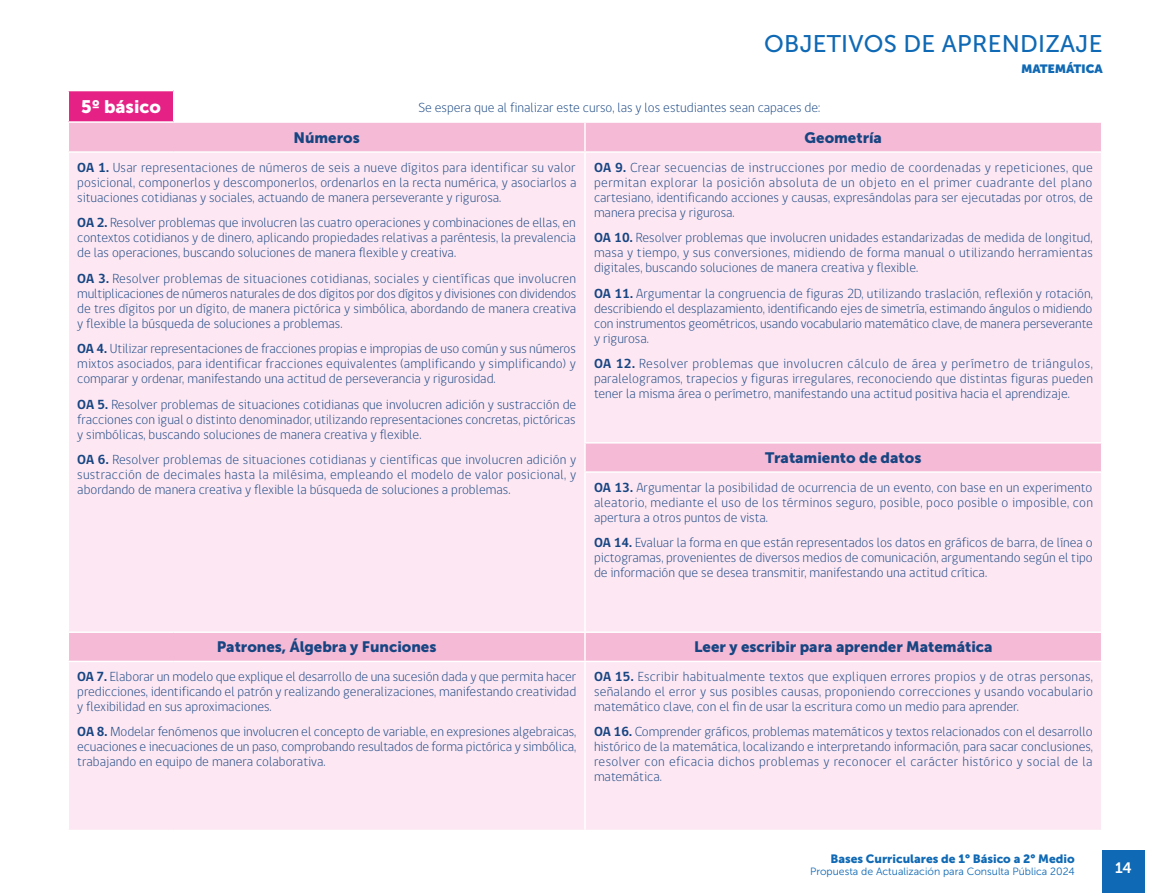
<style>
.page{position:relative;width:1170px;height:893px;background:#fff}
.page>*{position:absolute;margin:0;border:0;box-sizing:border-box;transform-origin:0 0}
.t1{font:24px "Museo Sans 500";letter-spacing:.01em;color:#0f69b4}
.t2{font:18px "Museo Sans 900";color:#fff}
.t3{font:15px "Museo Sans 900";color:#174582}
.t4{font:15px "Museo Sans 700";color:#fff}
.t5{font:300 13.5px/15px "gob CL";color:#174582;text-align:justify}
.t6{font:12px "Museo Sans 900";color:#0f69b4}
.t7{font:900 12px "Museo Sans Display";color:#0f69b4}
.t8{font:10.5px "Museo Sans 300";color:#0f69b4}
.s1{font-weight:700}
</style>
<div class="page">
<div style="left:1102px;top:851px;width:42px;height:42px;background:#0f69b4"></div>
<div style="left:68px;top:91px;width:106px;height:31px;background:#e62185"></div>
<div style="left:69px;top:123px;width:1031px;height:28px;background:#f5bad6"></div>
<div style="left:69px;top:153px;width:1031px;height:677px;background:#fce7f2"></div>
<hr style="left:68px;top:91px;width:1px;height:30px;background:#fff">
<svg style="left:584px;top:123px;width:1px;height:28px"></svg>
<hr style="left:68px;top:121px;width:106px;height:2px;background:#fff">
<hr style="left:584px;top:153px;width:1px;height:289px;background:#fff">
<svg style="left:584px;top:444px;width:1px;height:27px"></svg>
<hr style="left:584px;top:473px;width:1px;height:158px;background:#fff">
<hr style="left:68px;top:631px;width:106px;height:2px;background:#fff">
<hr style="left:174px;top:631px;width:411px;height:2px;background:#fff">
<hr style="left:173px;top:91px;width:1px;height:30px;background:#fff">
<hr style="left:584px;top:662px;width:1px;height:168px;background:#fff">
<svg style="left:584px;top:633px;width:1px;height:28px"></svg>
<hr style="left:584px;top:442px;width:518px;height:2px;background:#fff">
<hr style="left:584px;top:471px;width:518px;height:2px;background:#fff">
<hr style="left:68px;top:661px;width:106px;height:1px;background:#fff">
<hr style="left:174px;top:661px;width:411px;height:1px;background:#fff">
<hr style="left:585px;top:631px;width:517px;height:2px;background:#fff">
<hr style="left:585px;top:661px;width:517px;height:1px;background:#fff">
<h1 class="t1" style="left:764px;top:30px;width:339px">OBJETIVOS DE APRENDIZAJE</h1>
<p class="t7" style="left:1021px;top:62px;width:20px">MATEMÁTICA</p>
<h2 class="t2" style="left:81px;top:97px;width:81px">5º básico</h2>
<p class="t5" style="left:418px;top:100px;width:403px">Se espera que al finalizar este curso, las y los estudiantes sean capaces de:</p>
<p class="t3" style="left:293px;top:129px;width:68px">Números</p>
<p class="t3" style="left:804px;top:129px;width:79px">Geometría</p>
<p class="t5" style="left:77px;top:160px;width:500px"><span class="s1">OA 1.</span> Usar representaciones de números de seis a nueve dígitos para identificar su valor posicional, componerlos y descomponerlos, ordenarlos en la recta numérica, y asociarlos a situaciones cotidianas y sociales, actuando de manera perseverante y rigurosa.</p>
<p class="t5" style="left:77px;top:215px;width:500px"><span class="s1">OA 2.</span> Resolver problemas que involucren las cuatro operaciones y combinaciones de ellas, en contextos cotidianos y de dinero, aplicando propiedades relativas a paréntesis, la prevalencia de las operaciones, buscando soluciones de manera flexible y creativa.</p>
<p class="t5" style="left:77px;top:271px;width:500px"><span class="s1">OA 3.</span> Resolver problemas de situaciones cotidianas, sociales y científicas que involucren multiplicaciones de números naturales de dos dígitos por dos dígitos y divisiones con dividendos de tres dígitos por un dígito, de manera pictórica y simbólica, abordando de manera creativa y flexible la búsqueda de soluciones a problemas.</p>
<p class="t5" style="left:77px;top:341px;width:500px"><span class="s1">OA 4.</span> Utilizar representaciones de fracciones propias e impropias de uso común y sus números mixtos asociados, para identificar fracciones equivalentes (amplificando y simplificando) y comparar y ordenar, manifestando una actitud de perseverancia y rigurosidad.</p>
<p class="t5" style="left:77px;top:397px;width:500px"><span class="s1">OA 5.</span> Resolver problemas de situaciones cotidianas que involucren adición y sustracción de fracciones con igual o distinto denominador, utilizando representaciones concretas, pictóricas y simbólicas, buscando soluciones de manera creativa y flexible.</p>
<p class="t5" style="left:77px;top:452px;width:500px"><span class="s1">OA 6.</span> Resolver problemas de situaciones cotidianas y científicas que involucren adición y sustracción de decimales hasta la milésima, empleando el modelo de valor posicional, y abordando de manera creativa y flexible la búsqueda de soluciones a problemas.</p>
<p class="t5" style="left:594px;top:160px;width:500px"><span class="s1">OA 9.</span> Crear secuencias de instrucciones por medio de coordenadas y repeticiones, que permitan explorar la posición absoluta de un objeto en el primer cuadrante del plano cartesiano, identificando acciones y causas, expresándolas para ser ejecutadas por otros, de manera precisa y rigurosa.</p>
<p class="t5" style="left:594px;top:230px;width:500px"><span class="s1">OA 10.</span> Resolver problemas que involucren unidades estandarizadas de medida de longitud, masa y tiempo, y sus conversiones, midiendo de forma manual o utilizando herramientas digitales, buscando soluciones de manera creativa y flexible.</p>
<p class="t5" style="left:594px;top:286px;width:500px"><span class="s1">OA 11.</span> Argumentar la congruencia de figuras 2D, utilizando traslación, reflexión y rotación, describiendo el desplazamiento, identificando ejes de simetría, estimando ángulos o midiendo con instrumentos geométricos, usando vocabulario matemático clave, de manera perseverante y rigurosa.</p>
<p class="t5" style="left:594px;top:356px;width:500px"><span class="s1">OA 12.</span> Resolver problemas que involucren cálculo de área y perímetro de triángulos, paralelogramos, trapecios y figuras irregulares, reconociendo que distintas figuras pueden tener la misma área o perímetro, manifestando una actitud positiva hacia el aprendizaje.</p>
<p class="t3" style="left:765px;top:449px;width:158px">Tratamiento de datos</p>
<p class="t5" style="left:594px;top:480px;width:500px"><span class="s1">OA 13.</span> Argumentar la posibilidad de ocurrencia de un evento, con base en un experimento aleatorio, mediante el uso de los términos seguro, posible, poco posible o imposible, con apertura a otros puntos de vista.</p>
<p class="t5" style="left:594px;top:535px;width:500px"><span class="s1">OA 14.</span> Evaluar la forma en que están representados los datos en gráficos de barra, de línea o pictogramas, provenientes de diversos medios de comunicación, argumentando según el tipo de información que se desea transmitir, manifestando una actitud crítica.</p>
<p class="t3" style="left:217px;top:639px;width:221px">Patrones, Álgebra y Funciones</p>
<p class="t3" style="left:694px;top:639px;width:300px">Leer y escribir para aprender Matemática</p>
<p class="t5" style="left:77px;top:669px;width:500px"><span class="s1">OA 7.</span> Elaborar un modelo que explique el desarrollo de una sucesión dada y que permita hacer predicciones, identificando el patrón y realizando generalizaciones, manifestando creatividad y flexibilidad en sus aproximaciones.</p>
<p class="t5" style="left:77px;top:725px;width:500px"><span class="s1">OA 8.</span> Modelar fenómenos que involucren el concepto de variable, en expresiones algebraicas, ecuaciones e inecuaciones de un paso, comprobando resultados de forma pictórica y simbólica, trabajando en equipo de manera colaborativa.</p>
<p class="t5" style="left:594px;top:669px;width:500px"><span class="s1">OA 15.</span> Escribir habitualmente textos que expliquen errores propios y de otras personas, señalando el error y sus posibles causas, proponiendo correcciones y usando vocabulario matemático clave, con el fin de usar la escritura como un medio para aprender.</p>
<p class="t5" style="left:594px;top:725px;width:500px"><span class="s1">OA 16.</span> Comprender gráficos, problemas matemáticos y textos relacionados con el desarrollo histórico de la matemática, localizando e interpretando información, para sacar conclusiones, resolver con eficacia dichos problemas y reconocer el carácter histórico y social de la matemática.</p>
<p class="t6" style="left:830px;top:851px;width:246px">Bases Curriculares de 1° Básico a 2° Medio</p>
<p class="t8" style="left:810px;top:865px;width:266px">Propuesta de Actualización para Consulta Pública 2024</p>
<p class="t4" style="left:1114px;top:859px;width:18px">14</p>
</div>
